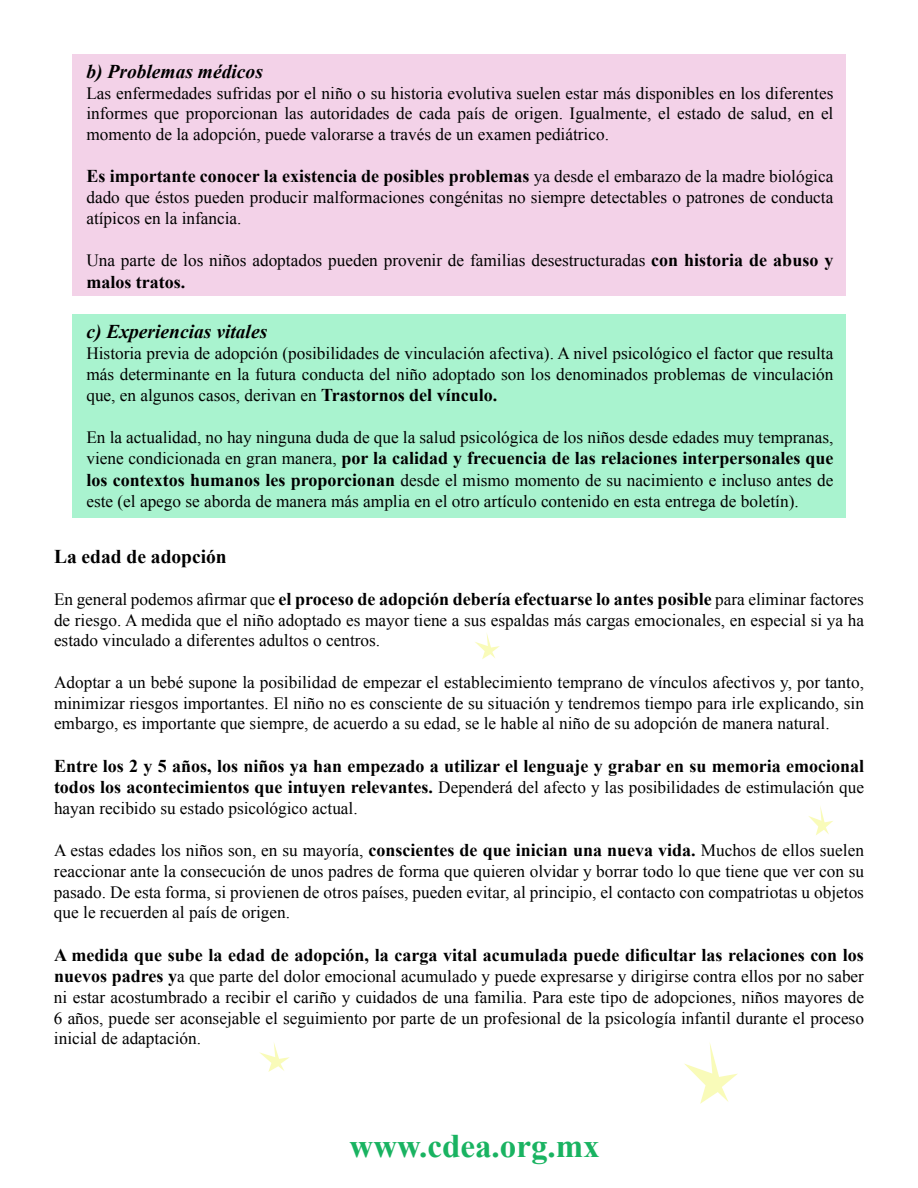
<style>
.page{position:relative;width:918px;height:1188px;background:#fff}
.page>*{position:absolute;margin:0;border:0;box-sizing:border-box;transform-origin:0 0}
.t1{font:700 33px "Times New Roman";color:#19b361}
.t2{font:italic 700 19.5px "Times New Roman";color:#000}
.t3{font:700 19.5px "Times New Roman";color:#000}
.t4{font:700 18px "Times New Roman";color:#000}
.t5{font:17.25px/20.7px "Times New Roman";color:#000;text-align:justify}
.s1{font-weight:400;font-size:17.25px}
.s2{font-weight:700;font-size:18px}
</style>
<div class="page">
<svg style="left:475px;top:633px;width:25px;height:26px"></svg>
<svg style="left:808px;top:806px;width:25px;height:29px"></svg>
<svg style="left:259px;top:1043px;width:31px;height:29px"></svg>
<div style="left:72px;top:54px;width:774px;height:241px;background:#f3d2e8"></div>
<div style="left:72px;top:314px;width:774px;height:204px;background:#a9f3cf"></div>
<svg style="left:684px;top:1043px;width:54px;height:61px"></svg>
<p class="t2" style="left:86px;top:58px;width:178px">b) Problemas médicos</p>
<p class="t5" style="left:86px;top:82px;width:749px">Las enfermedades sufridas por el niño o su historia evolutiva suelen estar más disponibles en los diferentes informes que proporcionan las autoridades de cada país de origen. Igualmente, el estado de salud, en el momento de la adopción, puede valorarse a través de un examen pediátrico.</p>
<p class="t4" style="left:86px;top:164px;width:749px">Es importante conocer la existencia de posibles problemas <span class="s1">ya desde el embarazo de la madre biológica</span></p>
<p class="t5" style="left:86px;top:187px;width:749px">dado que éstos pueden producir malformaciones congénitas no siempre detectables o patrones de conducta atípicos en la infancia.</p>
<p class="t5" style="left:86px;top:250px;width:749px">Una parte de los niños adoptados pueden provenir de familias desestructuradas <span class="s2">con historia de abuso y</span></p>
<p class="t4" style="left:86px;top:269px;width:100px">malos tratos.</p>
<p class="t2" style="left:86px;top:318px;width:182px">c) Experiencias vitales</p>
<p class="t5" style="left:86px;top:342px;width:749px;line-height:21.1px">Historia previa de adopción (posibilidades de vinculación afectiva). A nivel psicológico el factor que resulta más determinante en la futura conducta del niño adoptado son los denominados problemas de vinculación que, en algunos casos, derivan en <span class="s2">Trastornos del vínculo.</span></p>
<p class="t5" style="left:86px;top:426px;width:749px">En la actualidad, no hay ninguna duda de que la salud psicológica de los niños desde edades muy tempranas,</p>
<p class="t4" style="left:86px;top:446px;width:749px"><span class="s1">viene condicionada en gran manera,</span> por la calidad y frecuencia de las relaciones interpersonales que</p>
<p class="t5" style="left:86px;top:469px;width:748px"><span class="s2">los contextos humanos les proporcionan</span> desde el mismo momento de su nacimiento e incluso antes de este (el apego se aborda de manera más amplia en el otro artículo contenido en esta entrega de boletín).</p>
<p class="t3" style="left:54px;top:543px;width:174px">La edad de adopción</p>
<p class="t4" style="left:54px;top:587px;width:812px"><span class="s1">En general podemos afirmar que</span> el proceso de adopción debería efectuarse lo antes posible <span class="s1">para eliminar factores</span></p>
<p class="t5" style="left:54px;top:609px;width:812px">de riesgo. A medida que el niño adoptado es mayor tiene a sus espaldas más cargas emocionales, en especial si ya ha estado vinculado a diferentes adultos o centros.</p>
<p class="t5" style="left:54px;top:671px;width:812px">Adoptar a un bebé supone la posibilidad de empezar el establecimiento temprano de vínculos afectivos y, por tanto, minimizar riesgos importantes. El niño no es consciente de su situación y tendremos tiempo para irle explicando, sin embargo, es importante que siempre, de acuerdo a su edad, se le hable al niño de su adopción de manera natural.</p>
<p class="t4" style="left:54px;top:753px;width:812px">Entre los 2 y 5 años, los niños ya han empezado a utilizar el lenguaje y grabar en su memoria emocional</p>
<p class="t5" style="left:54px;top:777px;width:812px"><span class="s2">todos los acontecimientos que intuyen relevantes.</span> Dependerá del afecto y las posibilidades de estimulación que hayan recibido su estado psicológico actual.</p>
<p class="t5" style="left:54px;top:840px;width:812px">A estas edades los niños son, en su mayoría, <span class="s2">conscientes de que inician una nueva vida.</span> Muchos de ellos suelen reaccionar ante la consecución de unos padres de forma que quieren olvidar y borrar todo lo que tiene que ver con su pasado. De esta forma, si provienen de otros países, pueden evitar, al principio, el contacto con compatriotas u objetos que le recuerden al país de origen.</p>
<p class="t4" style="left:54px;top:942px;width:811px">A medida que sube la edad de adopción, la carga vital acumulada puede dificultar las relaciones con los</p>
<p class="t5" style="left:54px;top:966px;width:812px"><span class="s2">nuevos padres y</span>a que parte del dolor emocional acumulado y puede expresarse y dirigirse contra ellos por no saber ni estar acostumbrado a recibir el cariño y cuidados de una familia. Para este tipo de adopciones, niños mayores de 6 años, puede ser aconsejable el seguimiento por parte de un profesional de la psicología infantil durante el proceso inicial de adaptación.</p>
<h1 class="t1" style="left:350px;top:1123px;width:252px">www.cdea.org.mx</h1>
</div>
